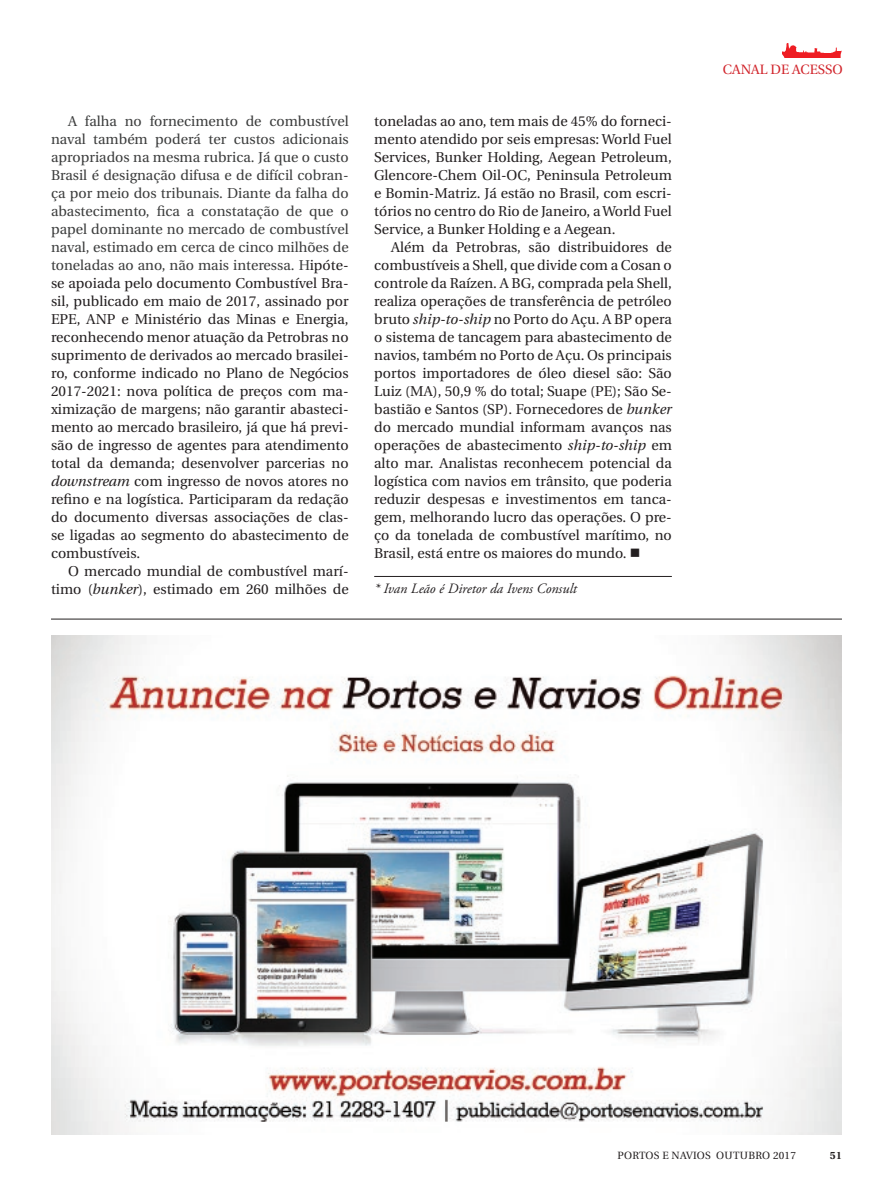
<style>
.page{position:relative;width:893px;height:1191px;background:#fff}
.page>*{position:absolute;margin:0;border:0;box-sizing:border-box;transform-origin:0 0}
.t1{font:14.25px/18px "Utopia";color:#231f20;text-align:justify}
.t2{font:italic 14.25px "Adobe Garamond Pro";color:#231f20}
.t3{font:13.5px "Utopia";color:#d1232a}
.t4{font:10.5px "Utopia";letter-spacing:.02em;color:#231f20}
.t5{font:700 10.5px "Utopia";color:#231f20}
.s1{color:#3b3c3c}
.s2{font-style:italic}
</style>
<div class="page">
<img style="left:782px;top:43px;width:60px;height:15px">
<hr style="left:374px;top:576px;width:298px;height:1px;background:#231f20">
<img style="left:51px;top:636px;width:791px;height:498px">
<hr style="left:51px;top:619px;width:791px;height:1px;background:#231f20">
<p class="t1" style="left:51px;top:112px;width:299px;text-indent:17px"><span class="s1">A falha no fornecimento de combustível naval também poderá ter custos adicionais apropriados na mesma rubrica. Já que o custo Brasil é designação difusa e de difícil cobran&shy;ça por meio dos tribunais. Diante da falha do abastecimento, fica a constatação de que o papel dominante no mercado de combustível naval, estimado em cerca de cinco milhões de toneladas ao ano, não mais interessa. H</span>ipóte&shy;se apoiada pelo documento Combustível Bra&shy;sil, publicado em maio de 2017, assinado por EPE, ANP e Ministério das Minas e Energia, reconhecendo menor atuação da Petrobras no suprimento de derivados ao mercado brasilei&shy;ro, conforme indicado no Plano de Negócios 2017-2021: nova política de preços com ma&shy;ximização de margens; não garantir abasteci&shy;mento ao mercado brasileiro, já que há previ&shy;são de ingresso de agentes para atendimento total da demanda; desenvolver parcerias no <span class="s2">downstream</span> com ingresso de novos atores no refino e na logística. Participaram da redação do documento diversas associações de clas&shy;se ligadas ao segmento do abastecimento de combustíveis.</p>
<p class="t1" style="left:51px;top:562px;width:299px;text-align:right">O mercado mundial de combustível marí&shy;timo (<span class="s2">bunker</span>), estimado em 260 milhões de</p>
<p class="t1" style="left:374px;top:112px;width:299px">toneladas ao ano, tem mais de 45% do forneci&shy;mento atendido por seis empresas: World Fuel Services, Bunker Holding, Aegean Petroleum, Glencore-Chem Oil-OC, Peninsula Petroleum e Bomin-Matriz. Já estão no Brasil, com escri&shy;tórios no centro do Rio de Janeiro, a World Fuel Service, a Bunker Holding e a Aegean.</p>
<p class="t1" style="left:374px;top:238px;width:299px;text-indent:17px">Além da Petrobras, são distribuidores de combustíveis a Shell, que divide com a Cosan o controle da Raízen. A BG, comprada pela Shell, realiza operações de transferência de petróleo bruto <span class="s2">ship-to-ship</span> no Porto do Açu. A BP opera o sistema de tancagem para abastecimento de navios, também no Porto de Açu. Os principais portos importadores de óleo diesel são: São Luiz (MA), 50,9 % do total; Suape (PE); São Se&shy;bastião e Santos (SP). Fornecedores de <span class="s2">bunker </span>do mercado mundial informam avanços nas operações de abastecimento <span class="s2">ship-to-ship</span> em alto mar. Analistas reconhecem potencial da logística com navios em trânsito, que poderia reduzir despesas e investimentos em tanca&shy;gem, melhorando lucro das operações. O pre&shy;ço da tonelada de combustível marítimo, no Brasil, está entre os maiores do mundo. ■</p>
<p class="t2" style="left:374px;top:580px;width:204px">* Ivan Leão é Diretor da Ivens Consult</p>
<p class="t3" style="left:723px;top:62px;width:121px">CANAL DE ACESSO</p>
<p class="t4" style="left:618px;top:1149px;width:180px">PORTOS E NAVIOS OUTUBRO 2017</p>
<p class="t5" style="left:830px;top:1149px;width:13px">51</p>
</div>
